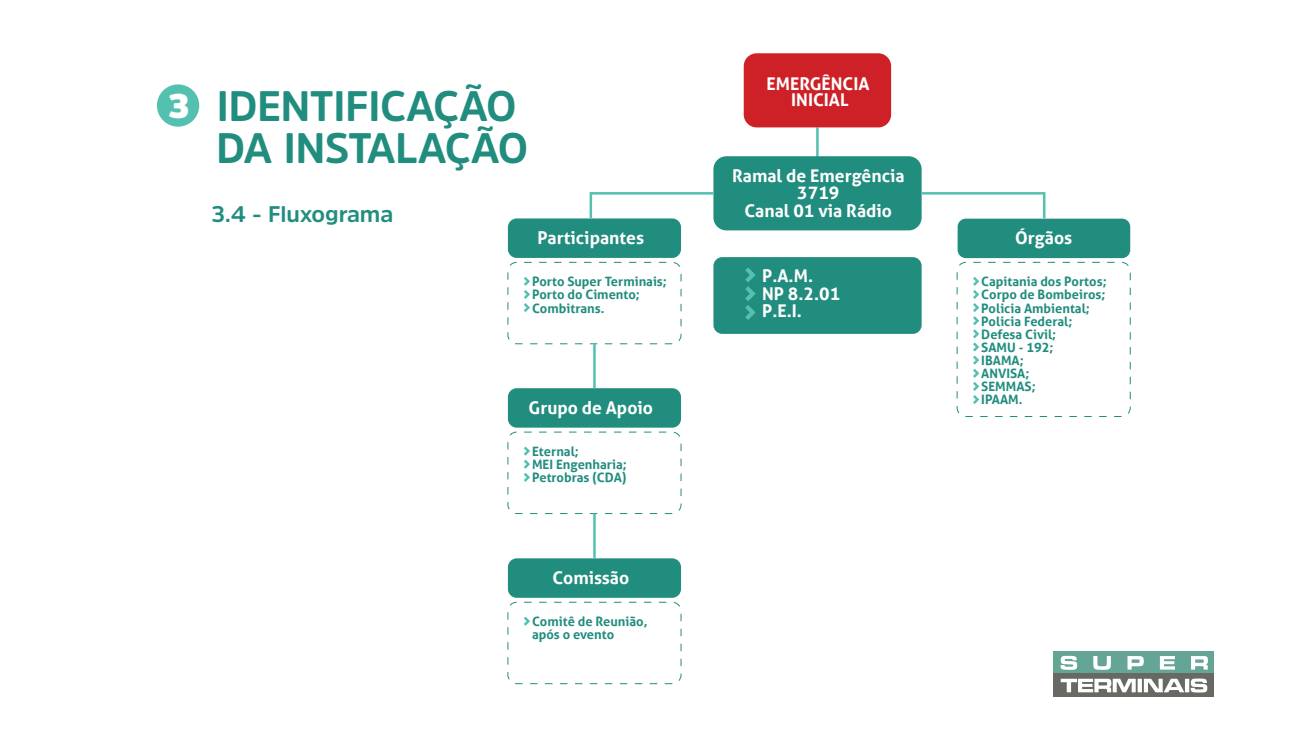
<style>
.page{position:relative;width:1312px;height:737px;background:#fff}
.page>*{position:absolute;margin:0;border:0;box-sizing:border-box;transform-origin:0 0}
.t1{font:700 42.38px/42.1px "Amsi Pro";letter-spacing:-.015em;color:#218d7e}
.t2{font:900 33.94px "Amsi Pro";color:#fff}
.t3{font:700 22.5px "Amsi Pro";color:#218d7e}
.t4{font:700 17.56px/17.8px "Aller";color:#fff;text-align:center}
.t5{font:700 12.94px/13.1px "Aller";color:#218d7e}
</style>
<div class="page">
<div style="left:1053px;top:673px;width:161px;height:23px;background:#696964"></div>
<div style="left:1053px;top:651px;width:161px;height:22px;background:#64a596"></div>
<svg style="left:1060px;top:656px;width:148px;height:14px"></svg>
<svg style="left:1061px;top:678px;width:146px;height:14px"></svg>
<div style="left:157px;top:84px;width:42px;height:43px;background:#54c1b0;border-radius:50%"></div>
<hr style="left:816px;top:127px;width:3px;height:45px;background:#54c1b0">
<div style="left:744px;top:53px;width:147px;height:74px;background:#cd2027;border-radius:13px"></div>
<div style="left:713px;top:156px;width:209px;height:74px;background:#218d7e;border-radius:13px"></div>
<div style="left:958px;top:219px;width:172px;height:39px;background:#218d7e;border-radius:8px"></div>
<div style="left:508px;top:218px;width:173px;height:40px;background:#218d7e;border-radius:9px"></div>
<div style="left:713px;top:257px;width:209px;height:77px;background:#218d7e;border-radius:9px"></div>
<div style="left:508px;top:262px;width:173px;height:82px;border:1px dashed #218d7e;border-radius:9px"></div>
<svg style="left:745px;top:268px;width:10px;height:52px"></svg>
<svg style="left:524px;top:277px;width:6px;height:35px"></svg>
<div style="left:957px;top:262px;width:173px;height:155px;border:1px dashed #218d7e;border-radius:9px"></div>
<svg style="left:973px;top:277px;width:6px;height:127px"></svg>
<div style="left:508px;top:388px;width:173px;height:40px;background:#218d7e;border-radius:9px"></div>
<div style="left:508px;top:432px;width:173px;height:82px;border:1px dashed #218d7e;border-radius:9px"></div>
<svg style="left:524px;top:447px;width:6px;height:35px"></svg>
<div style="left:508px;top:558px;width:173px;height:40px;background:#218d7e;border-radius:9px"></div>
<div style="left:508px;top:602px;width:173px;height:82px;border:1px dashed #218d7e;border-radius:9px"></div>
<svg style="left:524px;top:617px;width:6px;height:9px"></svg>
<svg style="left:588px;top:191px;width:126px;height:30px"></svg>
<svg style="left:921px;top:191px;width:126px;height:30px"></svg>
<hr style="left:593px;top:344px;width:3px;height:44px;background:#54c1b0">
<hr style="left:593px;top:513px;width:3px;height:45px;background:#54c1b0">
<h2 class="t2" style="left:169px;top:82px;width:22px">3</h2>
<h1 class="t1" style="left:216px;top:84px;width:313px">IDENTIFICAÇÃO<br>DA INSTALAÇÃO</h1>
<h3 class="t3" style="left:212px;top:198px;width:183px">3.4 - Fluxograma</h3>
<h3 class="t4" style="left:766px;top:76px;width:105px;line-height:15.6px">EMERGÊNCIA<br>INICIAL</h3>
<h3 class="t4" style="left:732px;top:166px;width:174px">Ramal de Emergência<br>3719<br>Canal 01 via Rádio</h3>
<h3 class="t4" style="left:538px;top:229px;width:108px">Participantes</h3>
<h3 class="t4" style="left:1015px;top:229px;width:59px">Órgãos</h3>
<h3 class="t4" style="left:762px;top:266px;width:80px;text-align:left">P.A.M.<br>NP 8.2.01<br>P.E.I.</h3>
<p class="t5" style="left:532px;top:275px;width:136px">Porto Super Terminais;<br>Porto do Cimento;<br>Combitrans.</p>
<p class="t5" style="left:981px;top:275px;width:127px">Capitania dos Portos;<br>Corpo de Bombeiros;<br>Policia Ambiental;<br>Policia Federal;<br>Defesa Civil;<br>SAMU - 192;<br>IBAMA;<br>ANVISA;<br>SEMMAS;<br>IPAAM.</p>
<h3 class="t4" style="left:529px;top:398px;width:126px">Grupo de Apoio</h3>
<p class="t5" style="left:532px;top:445px;width:96px">Eternal;<br>MEI Engenharia;<br>Petrobras (CDA)</p>
<h3 class="t4" style="left:552px;top:568px;width:78px">Comissão</h3>
<p class="t5" style="left:532px;top:615px;width:117px">Comitê de Reunião, após o evento</p>
</div>
